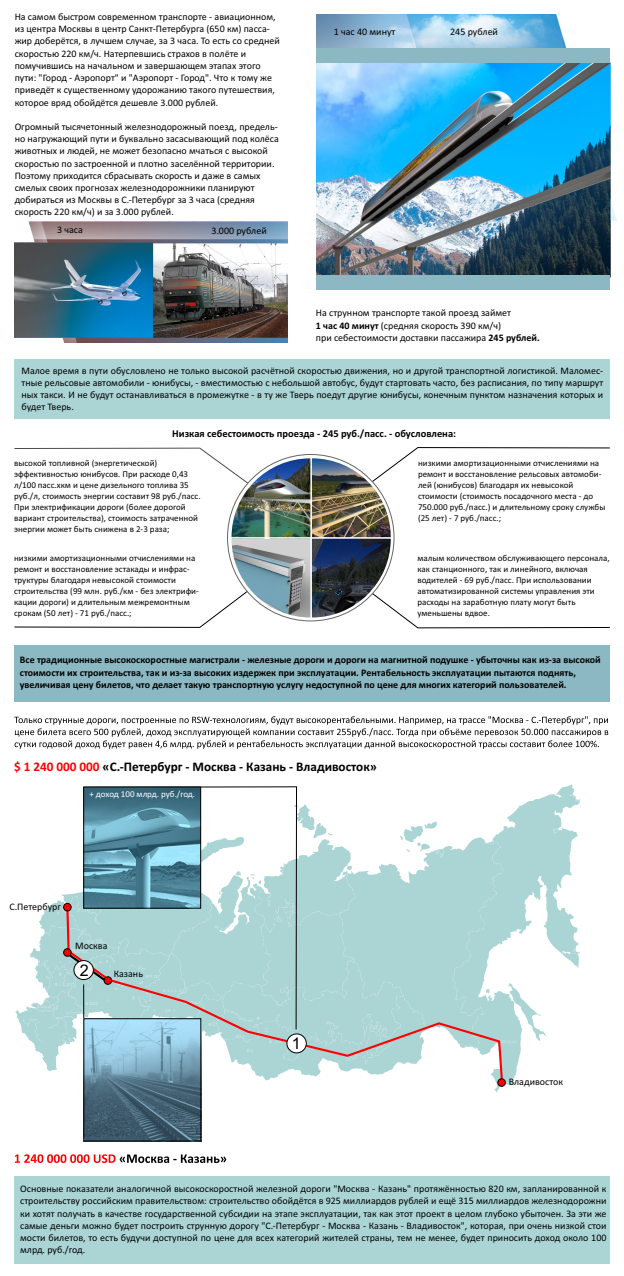
<style>
.page{position:relative;width:624px;height:1276px;background:#fff}
.page>*{position:absolute;margin:0;border:0;box-sizing:border-box;transform-origin:0 0}
.t1{font:16.1px "Arial";color:#000}
.t2{font:700 13.2px "Calibri";color:#000}
.t3{font:700 10.5px "Calibri";color:#000}
.t4{font:10px/12.2px "Calibri";color:#000}
.t5{font:700 10px/12.2px "Calibri";color:#000}
.t6{font:9px/11px "Calibri";color:#000}
.t7{font:9px "Calibri";letter-spacing:-.01em;color:#fff}
.s1{font-weight:700}
.s2{color:#f00}
</style>
<div class="page">
<div style="left:14px;top:645px;width:596px;height:56px;background:#8bb8c2"></div>
<img style="left:15px;top:221px;width:272px;height:121px">
<div style="left:15px;top:359px;width:595px;height:60px;background:#abd5d5"></div>
<div style="left:15px;top:1176px;width:595px;height:87px;background:#abd5d5"></div>
<img style="left:227px;top:454px;width:226px;height:175px">
<svg style="left:14px;top:447px;width:235px;height:37px"></svg>
<svg style="left:14px;top:590px;width:234px;height:38px"></svg>
<svg style="left:371px;top:447px;width:239px;height:35px"></svg>
<svg style="left:371px;top:593px;width:239px;height:35px"></svg>
<svg style="left:452px;top:784px;width:128px;height:308px"></svg>
<svg style="left:569px;top:792px;width:11px;height:11px"></svg>
<svg style="left:552px;top:826px;width:7px;height:8px"></svg>
<svg style="left:504px;top:983px;width:42px;height:60px"></svg>
<svg style="left:504px;top:1081px;width:5px;height:4px"></svg>
<svg style="left:570px;top:948px;width:9px;height:20px"></svg>
<svg style="left:444px;top:904px;width:60px;height:180px"></svg>
<svg style="left:201px;top:786px;width:96px;height:18px"></svg>
<svg style="left:15px;top:804px;width:429px;height:337px"></svg>
<div style="left:286px;top:1033px;width:20px;height:20px;background:#fff;border:1px solid #000;border-radius:50%"></div>
<div style="left:63px;top:948px;width:8px;height:8px;background:#f00;border:1px solid #000;border-radius:50%"></div>
<div style="left:104px;top:976px;width:8px;height:8px;background:#f00;border:1px solid #000;border-radius:50%"></div>
<div style="left:63px;top:903px;width:8px;height:8px;background:#f00;border:1px solid #000;border-radius:50%"></div>
<div style="left:497px;top:1078px;width:8px;height:8px;background:#f00;border:1px solid #000;border-radius:50%"></div>
<img style="left:85px;top:788px;width:114px;height:118px">
<img style="left:86px;top:1020px;width:113px;height:119px">
<div style="left:84px;top:1018px;width:117px;height:123px;border:1px solid #000"></div>
<div style="left:83px;top:786px;width:118px;height:122px;border:1px solid #000"></div>
<img style="left:316px;top:14px;width:300px;height:264px">
<div style="left:316px;top:48px;width:294px;height:15px;background:#8bb8c2"></div>
<div style="left:316px;top:275px;width:294px;height:15px;background:#8bb8c2"></div>
<svg style="left:14px;top:716px;width:594px;height:33px"></svg>
<svg style="left:15px;top:1154px;width:211px;height:9px"></svg>
<p class="t4" style="left:15px;top:11px;width:267px">На самом быстром современном транспорте - авиационном, из центра Москвы в центр Санкт-Петербурга (650 км) пасса&shy;жир доберётся, в лучшем случае, за 3 часа. То есть со средней скоростью 220 км/ч. Натерпевшись страхов в полёте и помучившись на начальном и завершающем этапах этого пути: "Город - Аэропорт" и "Аэропорт - Город". Что к тому же приведёт к существенному удорожанию такого путешествия, которое вряд обойдётся дешевле 3.000 рублей.</p>
<p class="t4" style="left:15px;top:121px;width:266px">Огромный тысячетонный железнодорожный поезд, предель&shy;но нагружающий пути и буквально засасывающий под колёса животных и людей, не может безопасно мчаться с высокой скоростью по застроенной и плотно заселённой территории.<br>Поэтому приходится сбрасывать скорость и даже в самых смелых своих прогнозах железнодорожники планируют добираться из Москвы в С.-Петербург за 3 часа (средняя скорость 220 км/ч) и за 3.000 рублей.</p>
<p class="t4" style="left:57px;top:225px;width:27px">3 часа</p>
<p class="t4" style="left:211px;top:225px;width:57px">3.000 рублей</p>
<p class="t4" style="left:334px;top:26px;width:63px">1 час 40 минут</p>
<p class="t4" style="left:450px;top:26px;width:49px">245 рублей</p>
<p class="t4" style="left:316px;top:308px;width:225px">На струнном транспорте такой проезд займет<br><span class="s1">1 час 40 минут</span> (средняя скорость 390 км/ч)<br>при себестоимости доставки пассажира <span class="s1">245 рублей.</span></p>
<p class="t4" style="left:21px;top:365px;width:583px;text-align:justify">Малое время в пути обусловлено не только высокой расчётной скоростью движения, но и другой транспортной логистикой. Маломес&shy;тные рельсовые автомобили - юнибусы, - вместимостью с небольшой автобус, будут стартовать часто, без расписания, по типу маршрут ных такси. И не будут останавливаться в промежутке - в ту же Тверь поедут другие юнибусы, конечным пунктом назначения которых и будет Тверь.</p>
<p class="t3" style="left:172px;top:429px;width:285px">Низкая себестоимость проезда - 245 руб./пасс. - обусловлена:</p>
<p class="t6" style="left:14px;top:458px;width:188px">высокой топливной (энергетической) эффективностью юнибусов. При расходе 0,43 л/100 пасс.xкм и цене дизельного топлива 35 руб./л, стоимость энергии составит 98 руб./пасс.<br>При электрификации дороги (более дорогой вариант строительства), стоимость затраченной энергии может быть снижена в 2-3 раза;</p>
<p class="t6" style="left:14px;top:553px;width:186px">низкими амортизационными отчислениями на ремонт и восстановление эстакады и инфрас&shy;труктуры благодаря невысокой стоимости строительства (99 млн. руб./км - без электрифи&shy;кации дороги) и длительным межремонтным срокам (50 лет) - 71 руб./пасс.;</p>
<p class="t6" style="left:418px;top:458px;width:189px">низкими амортизационными отчислениями на ремонт и восстановление рельсовых автомоби&shy;лей (юнибусов) благодаря их невысокой стоимости (стоимость посадочного места - до 750.000 руб./пасс.) и длительному сроку службы (25 лет) - 7 руб./пасс.;</p>
<p class="t6" style="left:417px;top:553px;width:194px">малым количеством обслуживающего персонала, как станционного, так и линейного, включая водителей - 69 руб./пасс. При использовании автоматизированной системы управления эти расходы на заработную плату могут быть уменьшены вдвое.</p>
<p class="t5" style="left:20px;top:655px;width:582px">Все традиционные высокоскоростные магистрали - железные дороги и дороги на магнитной подушке - убыточны как из-за высокой стоимости их строительства, так и из-за высоких издержек при эксплуатации. Рентабельность эксплуатации пытаются поднять, увеличивая цену билетов, что делает такую транспортную услугу недоступной по цене для многих категорий пользователей.</p>
<h2 class="t2" style="left:14px;top:761px;width:364px"><span class="s2">$ 1 240 000 000</span> «С.-Петербург - Москва - Казань - Владивосток»</h2>
<p class="t7" style="left:89px;top:790px;width:107px">+ доход 100 млрд. руб./год.</p>
<p class="t4" style="left:9px;top:901px;width:53px">С.Петербург</p>
<p class="t4" style="left:75px;top:940px;width:34px">Москва</p>
<h1 class="t1" style="left:80px;top:964px;width:10px">2</h1>
<p class="t4" style="left:114px;top:968px;width:31px">Казань</p>
<h1 class="t1" style="left:292px;top:1037px;width:10px">1</h1>
<p class="t4" style="left:508px;top:1076px;width:56px">Владивосток</p>
<p class="t4" style="left:20px;top:1183px;width:588px;text-align:justify">Основные показатели аналогичной высокоскоростной железной дороги "Москва - Казань" протяжённостью 820 км, запланированной к строительству российским правительством: строительство обойдётся в 925 миллиардов рублей и ещё 315 миллиардов железнодорожни ки хотят получать в качестве государственной субсидии на этапе эксплуатации, так как этот проект в целом глубоко убыточен. За эти же самые деньги можно будет построить струнную дорогу "С.-Петербург - Москва - Казань - Владивосток", которая, при очень низкой стои мости билетов, то есть будучи доступной по цене для всех категорий жителей страны, тем не менее, будет приносить доход около 100 млрд. руб./год.</p>
</div>
